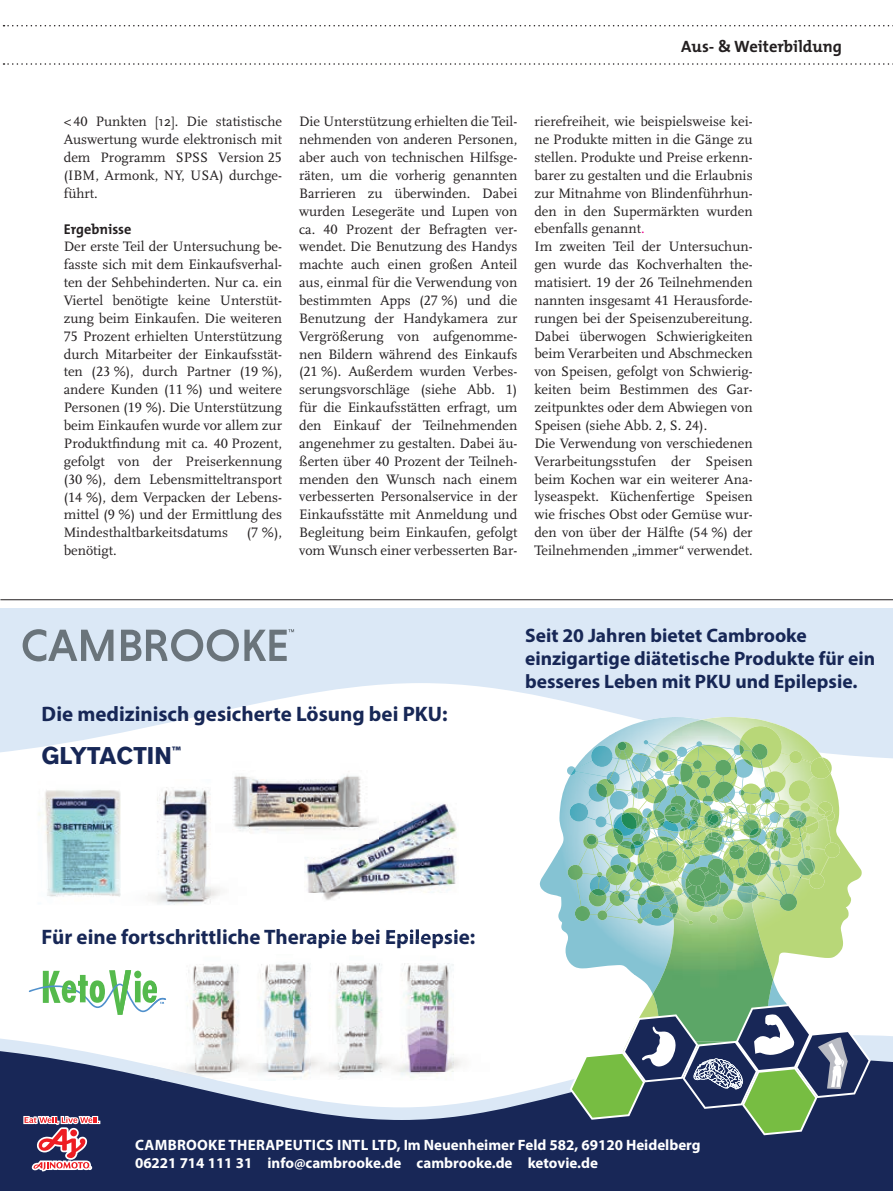
<style>
.page{position:relative;width:893px;height:1191px;background:#fff}
.page>*{position:absolute;margin:0;border:0;box-sizing:border-box;transform-origin:0 0}
.t1{font:700 24px "Akzidenz Grotesk BQ";color:#172756}
.t2{font:700 21px "Myriad Pro";color:#172756}
.t3{font:700 19.5px/23.4px "Myriad Pro";color:#172756}
.t4{font:700 16.5px "The Mix";color:#231f20}
.t5{font:700 15px/18px "Myriad Pro";color:#fff}
.t6{font:14.25px/17.9px "Scala";color:#231f20;text-align:justify}
.t7{font:700 14.25px "The Mix";color:#231f20}
.s1{font-family:"Scala Caps"}
.s2{font-family:"Scala Sans"}
.s3{color:#ed028c}
</style>
<div class="page">
<hr style="left:0;top:599px;width:893px;height:1px;background:#231f20">
<svg style="left:4px;top:25px;width:889px;height:1px"></svg>
<svg style="left:4px;top:63px;width:889px;height:2px"></svg>
<svg style="left:0;top:608px;width:893px;height:151px;fill:#dbe8f6"></svg>
<svg style="left:822px;top:717px;width:40px;height:42px"></svg>
<svg style="left:540px;top:717px;width:113px;height:42px"></svg>
<img style="left:702px;top:717px;width:120px;height:9px">
<img style="left:773px;top:839px;width:89px;height:140px">
<img style="left:559px;top:719px;width:56px;height:35px">
<img style="left:635px;top:925px;width:21px;height:69px">
<img style="left:768px;top:979px;width:15px;height:20px">
<img style="left:559px;top:832px;width:76px;height:143px">
<img style="left:540px;top:850px;width:19px;height:69px">
<img style="left:559px;top:754px;width:8px;height:78px">
<img style="left:615px;top:719px;width:38px;height:7px">
<img style="left:653px;top:717px;width:19px;height:3px">
<img style="left:672px;top:717px;width:30px;height:3px">
<img style="left:656px;top:925px;width:109px;height:74px">
<img style="left:649px;top:720px;width:117px;height:6px">
<svg style="left:567px;top:726px;width:273px;height:199px;background:#a7cfa5"></svg>
<img style="left:745px;top:823px;width:14px;height:12px">
<svg style="left:117px;top:999px;width:670px;height:16px"></svg>
<svg style="left:0;top:1035px;width:893px;height:156px;fill:#182757"></svg>
<svg style="left:23px;top:629px;width:90px;height:32px;background:#a9b5c0"></svg>
<svg style="left:121px;top:629px;width:173px;height:32px;background:#a8b4bf"></svg>
<img style="left:304px;top:803px;width:154px;height:97px">
<img style="left:304px;top:929px;width:154px;height:10px">
<img style="left:234px;top:771px;width:127px;height:62px">
<img style="left:304px;top:785px;width:75px;height:59px">
<img style="left:148px;top:787px;width:73px;height:118px">
<img style="left:215px;top:779px;width:33px;height:65px">
<img style="left:38px;top:790px;width:83px;height:107px">
<img style="left:150px;top:964px;width:72px;height:116px">
<img style="left:150px;top:1065px;width:67px;height:15px">
<svg style="left:150px;top:1077px;width:12px;height:3px"></svg>
<svg style="left:29px;top:970px;width:137px;height:44px"></svg>
<img style="left:419px;top:963px;width:71px;height:117px">
<img style="left:276px;top:963px;width:143px;height:117px">
<img style="left:365px;top:963px;width:54px;height:116px">
<img style="left:222px;top:964px;width:54px;height:116px">
<img style="left:294px;top:963px;width:54px;height:116px">
<svg style="left:570px;top:1004px;width:301px;height:169px"></svg>
<svg style="left:23px;top:1116px;width:77px;height:55px;background:#815e79"></svg>
<p class="t4" style="left:681px;top:32px;width:162px">Aus- &amp; Weiterbildung</p>
<p class="t6" style="left:64px;top:113px;width:220px">&lt; <span class="s1">40</span> Punkten [<span class="s2">12</span>]. Die statistische Auswertung wurde elektronisch mit dem Programm SPSS Version <span class="s1">25 </span>(IBM, Armonk, NY, USA) durchge&shy;führt.</p>
<p class="t7" style="left:64px;top:217px;width:69px">Ergebnisse</p>
<p class="t6" style="left:64px;top:238px;width:220px">Der erste Teil der Untersuchung be&shy;fasste sich mit dem Einkaufsverhal&shy;ten der Sehbehinderten. Nur ca. ein Viertel benötigte keine Unterstüt&shy;zung beim Einkaufen. Die weiteren <span class="s1">75</span> Prozent erhielten Unterstützung durch Mitarbeiter der Einkaufsstät&shy;ten (<span class="s1">23</span> %), durch Partner (<span class="s1">19</span> %), andere Kunden (<span class="s1">11</span> %) und weitere Personen (<span class="s1">19</span> %). Die Unterstützung beim Einkaufen wurde vor allem zur Produktfindung mit ca. <span class="s1">40</span> Prozent, gefolgt von der Preiserkennung (<span class="s1">30</span> %), dem Lebensmitteltransport (<span class="s1">14</span> %), dem Verpacken der Lebens&shy;mittel (<span class="s1">9</span> %) und der Ermittlung des Mindesthaltbarkeitsdatums</p>
<p class="t6" style="left:247px;top:524px;width:37px">(<span class="s1">7</span> %),</p>
<p class="t6" style="left:64px;top:542px;width:54px">benötigt.</p>
<p class="t6" style="left:299px;top:113px;width:220px">Die Unterstützung erhielten die Teil&shy;nehmenden von anderen Personen, aber auch von technischen Hilfsge&shy;räten, um die vorherig genannten Barrieren zu überwinden. Dabei wurden Lesegeräte und Lupen von ca. <span class="s1">40</span> Prozent der Befragten ver&shy;wendet. Die Benutzung des Handys machte auch einen großen Anteil aus, einmal für die Verwendung von bestimmten Apps (<span class="s1">27</span> %) und die Benutzung der Handykamera zur Vergrößerung von aufgenomme&shy;nen Bildern während des Einkaufs (<span class="s1">21</span> %). Außerdem wurden Verbes&shy;serungsvorschläge (siehe Abb. <span class="s1">1</span>) für die Einkaufsstätten erfragt, um den Einkauf der Teilnehmenden angenehmer zu gestalten. Dabei äu&shy;ßerten über <span class="s1">40</span> Prozent der Teilneh&shy;menden den Wunsch nach einem verbesserten Personalservice in der Einkaufsstätte mit Anmeldung und Begleitung beim Einkaufen, gefolgt vom Wunsch einer verbesserten Bar-</p>
<p class="t6" style="left:534px;top:113px;width:220px;text-align:left">rierefreiheit, wie beispielsweise kei&shy;ne Produkte mitten in die Gänge zu stellen. Produkte und Preise erkenn&shy;barer zu gestalten und die Erlaubnis zur Mitnahme von Blindenführhun&shy;den in den Supermärkten wurden ebenfalls genannt<span class="s3">.<br></span>Im zweiten Teil der Untersuchun&shy;gen wurde das Kochverhalten the&shy;matisiert. <span class="s1">19</span> der <span class="s1">26</span> Teilnehmenden nannten insgesamt <span class="s1">41</span> Herausforde&shy;rungen bei der Speisenzubereitung.<br>Dabei überwogen Schwierigkeiten beim Verarbeiten und Abschmecken von Speisen, gefolgt von Schwierig&shy;keiten beim Bestimmen des Gar&shy;zeitpunktes oder dem Abwiegen von Speisen (siehe Abb. <span class="s1">2, S. 24</span>).<br>Die Verwendung von verschiedenen Verarbeitungsstufen der Speisen beim Kochen war ein weiterer Ana&shy;lyseaspekt. Küchenfertige Speisen wie frisches Obst oder Gemüse wur&shy;den von über der Hälfte (<span class="s1">54</span> %) der Teilnehmenden „immer“ verwendet.</p>
<h3 class="t3" style="left:525px;top:622px;width:352px">Seit 20 Jahren bietet Cambrooke einzigartige diätetische Produkte für ein besseres Leben mit PKU und Epilepsie.</h3>
<h2 class="t2" style="left:42px;top:700px;width:407px">Die medizinisch gesicherte Lösung bei PKU:</h2>
<h1 class="t1" style="left:42px;top:741px;width:141px">GLYTACTIN<sup>™</sup></h1>
<h2 class="t2" style="left:42px;top:923px;width:435px">Für eine fortschrittliche Therapie bei Epilepsie:</h2>
<p class="t5" style="left:135px;top:1135px;width:567px">CAMBROOKE THERAPEUTICS INTL LTD, Im Neuenheimer Feld 582, 69120 Heidelberg<br>06221 714 111 31 info@cambrooke.de cambrooke.de ketovie.de</p>
</div>
